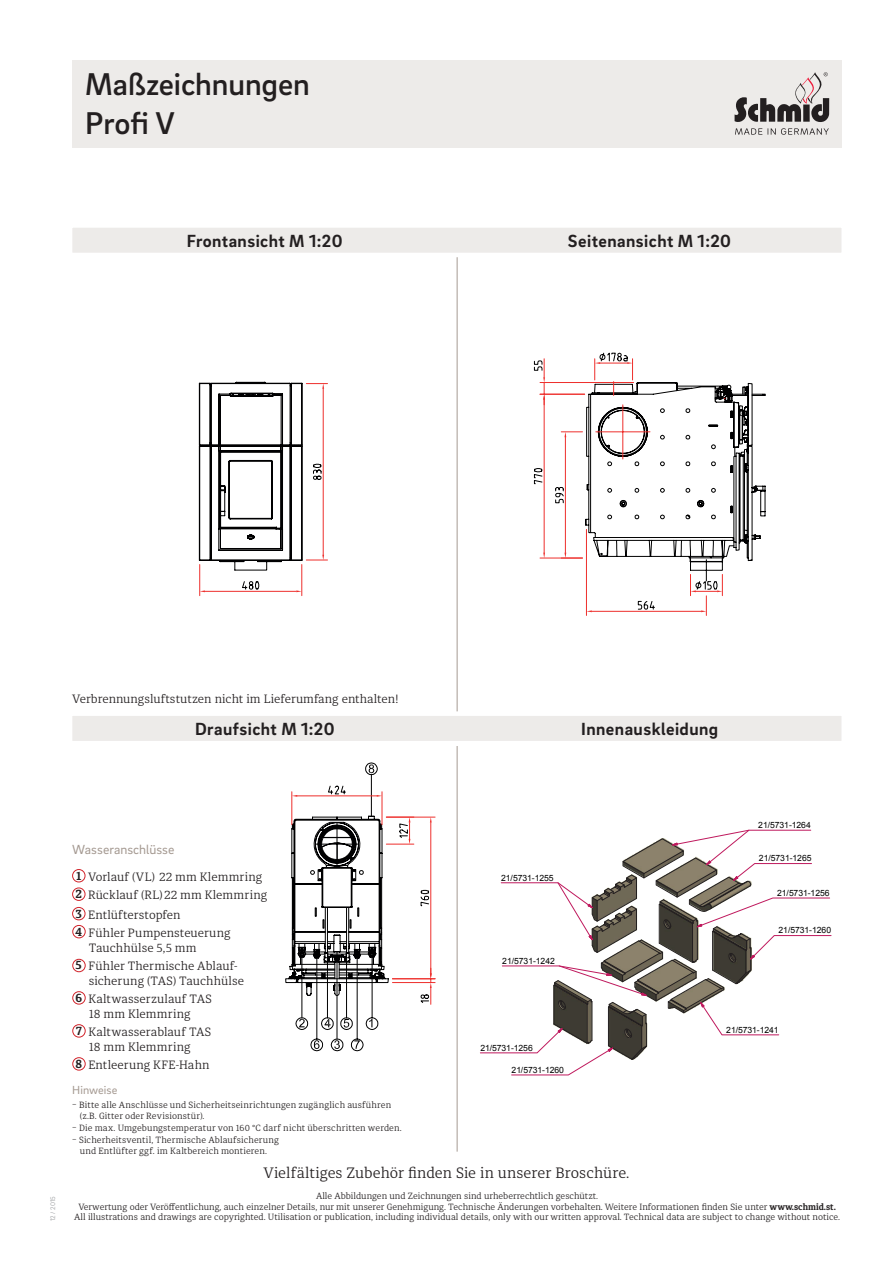
<style>
.page{position:relative;width:893px;height:1263px;background:#fff}
.page>*{position:absolute;margin:0;border:0;box-sizing:border-box;transform-origin:0 0}
.t1{font:500 32.25px/38.7px "Brix Sans";letter-spacing:-.005em;color:#231f20}
.t2{font:700 18px "Brix Sans";letter-spacing:.025em;color:#231f20}
.t3{font:300 15px "Diaria Pro";color:#231f20}
.t4{font:13.5px "Brix Sans";color:#a59a92}
.t5{font:300 12px/18px "Diaria Pro";color:#231f20}
.t6{font:12px "Brix Sans";letter-spacing:.005em;color:#a59a92}
.t7{font:300 9px/10.8px "Diaria Pro";color:#231f20;text-align:center}
.t8{font:8.55px "Arial";letter-spacing:-.005em;color:#000001}
.t9{font:300 6.75px "Brix Sans";color:#939598}
.s1{font-weight:700}
</style>
<div class="page">
<div style="left:68px;top:223px;width:778px;height:34px;background:#edebe9;border:4px solid #fff"></div>
<hr style="left:457px;top:257px;width:1px;height:454px;background:#a59a92">
<div style="left:68px;top:711px;width:778px;height:34px;background:#edebe9;border:4px solid #fff"></div>
<div style="left:72px;top:60px;width:770px;height:87px;background:#edebe9"></div>
<svg style="left:735px;top:72px;width:94px;height:50px"></svg>
<svg style="left:735px;top:128px;width:94px;height:7px"></svg>
<hr style="left:457px;top:746px;width:1px;height:405px;background:#a59a92">
<svg style="left:480px;top:830px;width:351px;height:245px"></svg>
<hr style="left:205px;top:591px;width:91px;height:1px;background:#ee2f2c">
<hr style="left:301px;top:564px;width:1px;height:32px;background:#ee2f2c">
<hr style="left:199px;top:564px;width:1px;height:32px;background:#ee2f2c">
<svg style="left:242px;top:581px;width:17px;height:9px"></svg>
<svg style="left:198px;top:381px;width:130px;height:190px"></svg>
<hr style="left:544px;top:400px;width:1px;height:153px;background:#ee2f2c">
<hr style="left:540px;top:558px;width:42px;height:1px;background:#ee2f2c">
<svg style="left:534px;top:468px;width:9px;height:16px"></svg>
<hr style="left:540px;top:382px;width:94px;height:1px;background:#ee2f2c">
<hr style="left:540px;top:394px;width:45px;height:1px;background:#ee2f2c">
<svg style="left:534px;top:359px;width:11px;height:46px"></svg>
<svg style="left:555px;top:352px;width:211px;height:263px"></svg>
<hr style="left:386px;top:817px;width:49px;height:1px;background:#ee2f2c">
<hr style="left:392px;top:982px;width:43px;height:1px;background:#ee2f2c">
<hr style="left:392px;top:978px;width:43px;height:1px;background:#ee2f2c">
<svg style="left:285px;top:762px;width:147px;height:289px"></svg>
<div style="left:72px;top:869px;width:13px;height:13px;border:1px solid #d1232a;border-radius:50%"></div>
<div style="left:72px;top:888px;width:13px;height:13px;border:1px solid #d1232a;border-radius:50%"></div>
<div style="left:72px;top:907px;width:13px;height:13px;border:1px solid #d1232a;border-radius:50%"></div>
<div style="left:72px;top:925px;width:14px;height:13px;border:1px solid #d1232a;border-radius:50%"></div>
<div style="left:72px;top:959px;width:14px;height:13px;border:1px solid #d1232a;border-radius:50%"></div>
<div style="left:72px;top:991px;width:14px;height:13px;border:1px solid #d1232a;border-radius:50%"></div>
<div style="left:72px;top:1024px;width:14px;height:13px;border:1px solid #d1232a;border-radius:50%"></div>
<div style="left:72px;top:1057px;width:14px;height:13px;border:1px solid #d1232a;border-radius:50%"></div>
<h1 class="t1" style="left:85px;top:64px;width:226px">Maßzeichnungen<br>Profi V</h1>
<h2 class="t2" style="left:187px;top:229px;width:157px">Frontansicht M 1:20</h2>
<h2 class="t2" style="left:568px;top:229px;width:165px">Seitenansicht M 1:20</h2>
<h3 class="t5" style="left:72px;top:690px;width:328px">Verbrennungsluftstutzen nicht im Lieferumfang enthalten!</h3>
<h2 class="t2" style="left:195px;top:717px;width:141px">Draufsicht M 1:20</h2>
<h2 class="t2" style="left:581px;top:717px;width:138px">Innenauskleidung</h2>
<p class="t9" style="left:49px;top:1221px;width:27px;rotate:-90deg">12 / 2015</p>
<h3 class="t4" style="left:72px;top:841px;width:104px">Wasseranschlüsse</h3>
<h3 class="t5" style="left:76px;top:868px;width:193px"><span class="s1">1</span> Vorlauf (VL) 22 mm Klemmring<br><span class="s1">2</span> Rücklauf (RL)22 mm Klemmring</h3>
<h3 class="t5" style="left:75px;top:906px;width:157px"><span class="s1">3</span> Entlüfterstopfen<br><span class="s1">4</span> Fühler Pumpensteuerung</h3>
<h3 class="t5" style="left:76px;top:939px;width:164px;text-indent:13px">Tauchhülse 5,5 mm<br><span class="s1">5</span> Fühler Thermische Ablauf-</h3>
<h3 class="t5" style="left:75px;top:972px;width:170px;text-indent:13px">sicherung (TAS) Tauchhülse<br><span class="s1">6</span> Kaltwasserzulauf TAS</h3>
<h3 class="t5" style="left:76px;top:1005px;width:137px;text-indent:13px">18 mm Klemmring<br><span class="s1">7</span> Kaltwasserablauf TAS</h3>
<h3 class="t5" style="left:75px;top:1038px;width:136px;text-align:center">18 mm Klemmring<br><span class="s1">8</span> Entleerung KFE-Hahn</h3>
<h3 class="t6" style="left:72px;top:1082px;width:47px">Hinweise</h3>
<p class="t7" style="left:80px;top:1100px;width:313px;text-align:left;text-indent:-7px">– Bitte alle Anschlüsse und Sicherheitseinrichtungen zugänglich ausführen (z.B. Gitter oder Revisionstür).</p>
<p class="t7" style="left:72px;top:1123px;width:331px">– Die max. Umgebungstemperatur von 160 °C darf nicht überschritten werden.</p>
<p class="t7" style="left:72px;top:1135px;width:208px">– Sicherheitsventil, Thermische Ablaufsicherung und Entlüfter ggf. im Kaltbereich montieren.</p>
<p class="t8" style="left:501px;top:872px;width:54px">21/5731-1255</p>
<p class="t8" style="left:502px;top:955px;width:54px">21/5731-1242</p>
<p class="t8" style="left:480px;top:1042px;width:54px">21/5731-1256</p>
<p class="t8" style="left:512px;top:1064px;width:54px">21/5731-1260</p>
<h3 class="t3" style="left:263px;top:1164px;width:368px">Vielfältiges Zubehör finden Sie in unserer Broschüre.</h3>
<p class="t8" style="left:758px;top:819px;width:54px">21/5731-1264</p>
<p class="t8" style="left:759px;top:853px;width:54px">21/5731-1265</p>
<p class="t8" style="left:777px;top:887px;width:54px">21/5731-1256</p>
<p class="t8" style="left:779px;top:925px;width:54px">21/5731-1260</p>
<p class="t8" style="left:726px;top:1024px;width:54px">21/5731-1241</p>
<p class="t7" style="left:78px;top:1190px;width:759px">Alle Abbildungen und Zeichnungen sind urheberrechtlich geschützt.<br>Verwertung oder Veröffentlichung, auch einzelner Details, nur mit unserer Genehmigung. Technische Änderungen vorbehalten. Weitere Informationen finden Sie unter <span class="s1">www.schmid.st.</span></p>
<p class="t7" style="left:74px;top:1212px;width:767px">All illustrations and drawings are copyrighted. Utilisation or publication, including individual details, only with our written approval. Technical data are subject to change without notice.</p>
</div>
